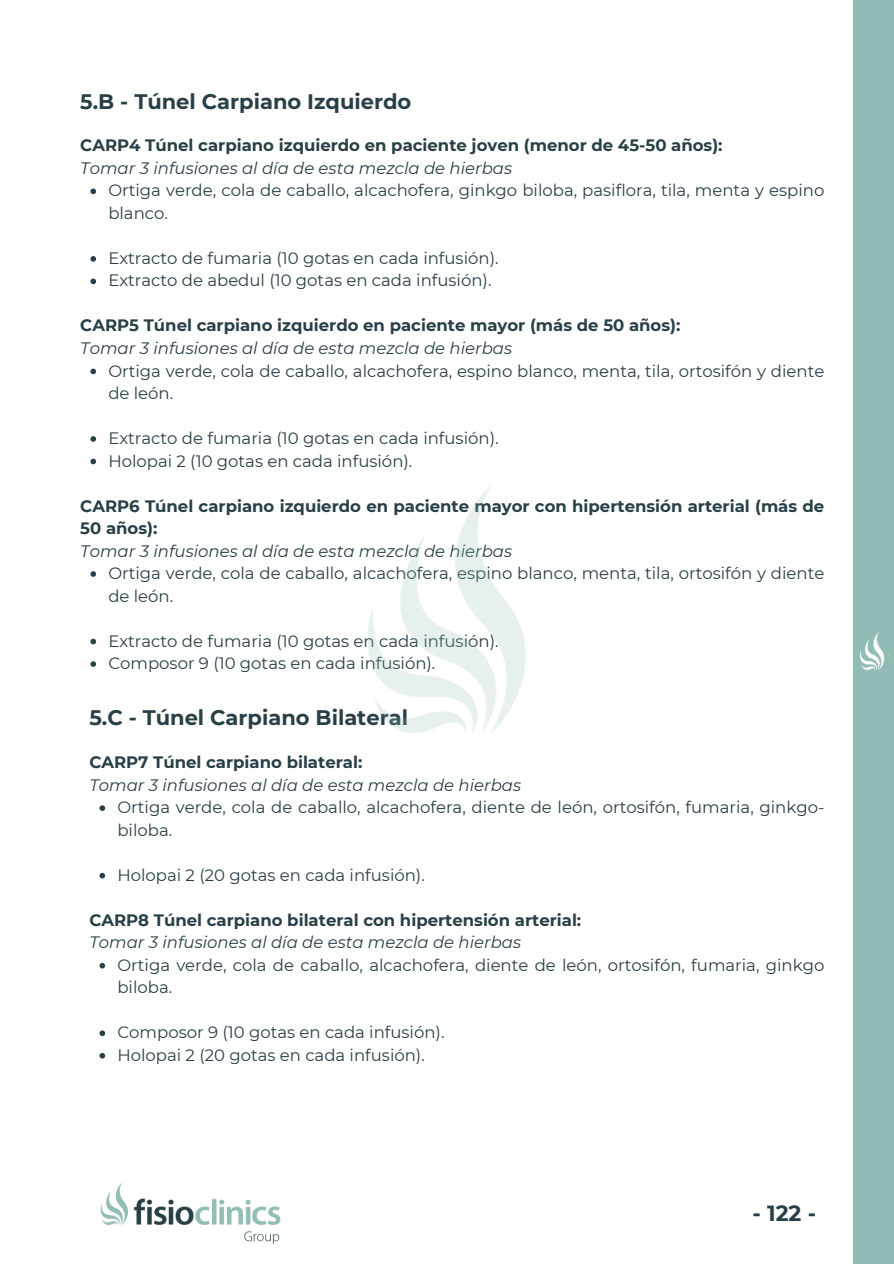
<style>
.page{position:relative;width:894px;height:1264px;background:#fff}
.page>*{position:absolute;margin:0;border:0;box-sizing:border-box;transform-origin:0 0}
.t1{font:700 21.9px "Montserrat";color:#283f47}
.t2{font:700 21px "Montserrat";color:#283f47}
.t3{font:16.5px/22.5px "Montserrat";color:#283f47}
.t4{font:700 16.5px/22.5px "Montserrat";color:#283f47}
.t5{font:italic 16.5px "Montserrat";color:#283f47}
</style>
<div class="page">
<div style="left:852px;top:0;width:41px;height:1263px;background:#90bcb5"></div>
<img style="left:100px;top:1183px;width:181px;height:61px">
<svg style="left:90px;top:188px;width:6px;height:6px"></svg>
<svg style="left:90px;top:256px;width:6px;height:6px"></svg>
<svg style="left:90px;top:278px;width:6px;height:6px"></svg>
<svg style="left:90px;top:368px;width:6px;height:6px"></svg>
<svg style="left:90px;top:436px;width:6px;height:6px"></svg>
<svg style="left:90px;top:458px;width:6px;height:6px"></svg>
<svg style="left:90px;top:571px;width:6px;height:6px"></svg>
<svg style="left:90px;top:638px;width:6px;height:6px"></svg>
<svg style="left:90px;top:661px;width:6px;height:6px"></svg>
<svg style="left:99px;top:805px;width:6px;height:6px"></svg>
<svg style="left:99px;top:872px;width:6px;height:6px"></svg>
<svg style="left:99px;top:962px;width:6px;height:6px"></svg>
<svg style="left:99px;top:1030px;width:6px;height:6px"></svg>
<svg style="left:99px;top:1053px;width:6px;height:5px"></svg>
<img style="left:367px;top:485px;width:159px;height:248px">
<img style="left:860px;top:632px;width:25px;height:38px">
<p class="t2" style="left:80px;top:88px;width:332px">5.B - Túnel Carpiano Izquierdo</p>
<p class="t4" style="left:80px;top:134px;width:643px">CARP4 Túnel carpiano izquierdo en paciente joven (menor de 45-50 años):</p>
<p class="t5" style="left:80px;top:158px;width:433px">Tomar 3 infusiones al día de esta mezcla de hierbas</p>
<p class="t3" style="left:108px;top:179px;width:717px">Ortiga verde, cola de caballo, alcachofera, ginkgo biloba, pasiflora, tila, menta y espino blanco.</p>
<p class="t3" style="left:108px;top:247px;width:391px">Extracto de fumaria (10 gotas en cada infusión).</p>
<p class="t3" style="left:108px;top:269px;width:384px">Extracto de abedul (10 gotas en cada infusión).</p>
<p class="t4" style="left:80px;top:314px;width:601px">CARP5 Túnel carpiano izquierdo en paciente mayor (más de 50 años):</p>
<p class="t5" style="left:80px;top:338px;width:433px">Tomar 3 infusiones al día de esta mezcla de hierbas</p>
<p class="t3" style="left:108px;top:359px;width:717px">Ortiga verde, cola de caballo, alcachofera, espino blanco, menta, tila, ortosifón y diente de león.</p>
<p class="t3" style="left:108px;top:427px;width:391px">Extracto de fumaria (10 gotas en cada infusión).</p>
<p class="t3" style="left:108px;top:449px;width:305px">Holopai 2 (10 gotas en cada infusión).</p>
<p class="t4" style="left:80px;top:494px;width:745px">CARP6 Túnel carpiano izquierdo en paciente mayor con hipertensión arterial (más de<br>50 años):</p>
<p class="t5" style="left:80px;top:540px;width:433px">Tomar 3 infusiones al día de esta mezcla de hierbas</p>
<p class="t3" style="left:108px;top:562px;width:717px">Ortiga verde, cola de caballo, alcachofera, espino blanco, menta, tila, ortosifón y diente de león.</p>
<p class="t3" style="left:108px;top:629px;width:391px">Extracto de fumaria (10 gotas en cada infusión).</p>
<h1 class="t3" style="left:108px;top:652px;width:328px">Composor 9 (10 gotas en cada infusión).</h1>
<p class="t2" style="left:89px;top:705px;width:320px">5.C - Túnel Carpiano Bilateral</p>
<p class="t4" style="left:89px;top:751px;width:274px">CARP7 Túnel carpiano bilateral:</p>
<p class="t5" style="left:89px;top:774px;width:433px">Tomar 3 infusiones al día de esta mezcla de hierbas</p>
<p class="t3" style="left:117px;top:796px;width:708px">Ortiga verde, cola de caballo, alcachofera, diente de león, ortosifón, fumaria, ginkgo&shy;biloba.</p>
<p class="t3" style="left:117px;top:863px;width:309px">Holopai 2 (20 gotas en cada infusión).</p>
<p class="t4" style="left:89px;top:908px;width:493px">CARP8 Túnel carpiano bilateral con hipertensión arterial:</p>
<p class="t5" style="left:89px;top:932px;width:433px">Tomar 3 infusiones al día de esta mezcla de hierbas</p>
<p class="t3" style="left:117px;top:953px;width:708px">Ortiga verde, cola de caballo, alcachofera, diente de león, ortosifón, fumaria, ginkgo biloba.</p>
<p class="t3" style="left:117px;top:1021px;width:328px">Composor 9 (10 gotas en cada infusión).</p>
<p class="t3" style="left:117px;top:1043px;width:309px">Holopai 2 (20 gotas en cada infusión).</p>
<p class="t1" style="left:752px;top:1199px;width:65px">- 122 -</p>
</div>
